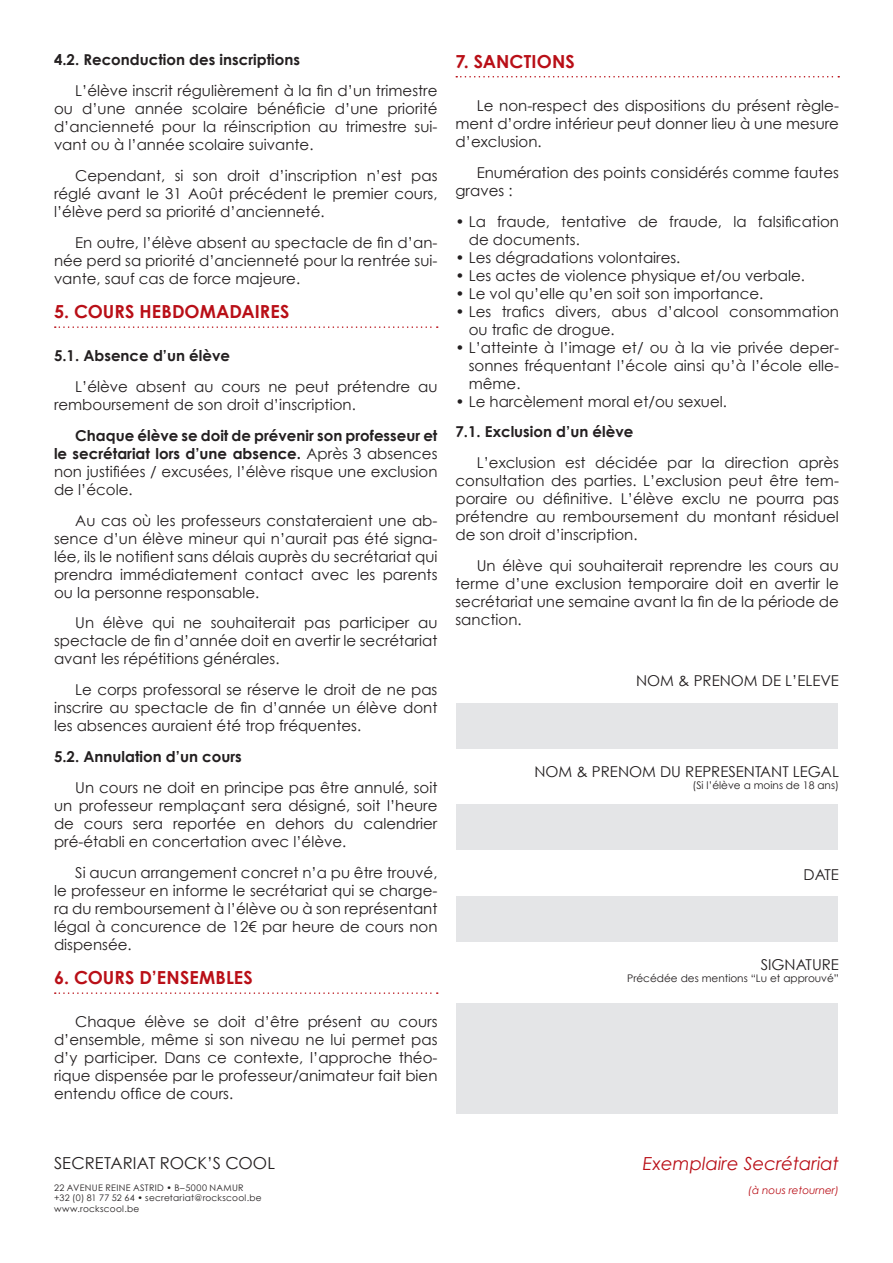
<style>
.page{position:relative;width:893px;height:1263px;background:#fff}
.page>*{position:absolute;margin:0;border:0;box-sizing:border-box;transform-origin:0 0}
.t1{font:700 18px "Century Gothic";letter-spacing:.005em;color:#b90f17}
.t2{font:italic 18px "Century Gothic";color:#b90f17}
.t3{font:16.5px "Century Gothic";letter-spacing:.005em;color:#231f20}
.t4{font:15px/18px "Century Gothic";color:#231f20;text-align:justify}
.t5{font:700 15px/18px "Century Gothic";color:#231f20;text-align:justify}
.t6{font:10.5px "Century Gothic";color:#231f20}
.t7{font:italic 10.5px "Century Gothic";color:#b90f17}
.t8{font:9px/10.8px "Century Gothic";letter-spacing:.03em;color:#231f20}
.s1{font-weight:400}
</style>
<div class="page">
<svg style="left:55px;top:326px;width:383px;height:2px"></svg>
<svg style="left:55px;top:992px;width:383px;height:2px"></svg>
<svg style="left:456px;top:76px;width:383px;height:2px"></svg>
<div style="left:456px;top:703px;width:382px;height:46px;background:#e4e5e7"></div>
<div style="left:456px;top:804px;width:382px;height:46px;background:#e4e5e7"></div>
<div style="left:456px;top:895px;width:382px;height:46px;background:#e4e5e7"></div>
<div style="left:456px;top:1003px;width:382px;height:111px;background:#e4e5e7"></div>
<p class="t5" style="left:54px;top:50px;width:247px">4.2. Reconduction des inscriptions</p>
<p class="t4" style="left:54px;top:81px;width:385px;text-indent:21px">L’élève inscrit régulièrement à la fin d’un trimestre ou d’une année scolaire bénéficie d’une priorité d’ancienneté pour la réinscription au trimestre sui&shy;vant ou à l’année scolaire suivante.</p>
<p class="t4" style="left:54px;top:166px;width:385px;text-indent:21px">Cependant, si son droit d’inscription n’est pas réglé avant le 31 Août précédent le premier cours, l’élève perd sa priorité d’ancienneté.</p>
<p class="t4" style="left:54px;top:233px;width:385px;text-indent:21px">En outre, l’élève absent au spectacle de fin d’an&shy;née perd sa priorité d’ancienneté pour la rentrée sui&shy;vante, sauf cas de force majeure.</p>
<p class="t1" style="left:54px;top:300px;width:47px">5. Cours</p>
<p class="t1" style="left:139px;top:300px;width:89px">he bdomadaires</p>
<p class="t5" style="left:54px;top:347px;width:178px">5.1. Absence d’un élève</p>
<p class="t4" style="left:54px;top:378px;width:385px;text-indent:21px">L’élève absent au cours ne peut prétendre au remboursement de son droit d’inscription.</p>
<p class="t5" style="left:54px;top:426px;width:385px;text-indent:21px">Chaque élève se doit de prévenir son professeur et le secrétariat lors d’une absence. <span class="s1">Après 3 absences non justifiées / excusées, l’élève risque une exclusion de l’école.</span></p>
<p class="t4" style="left:54px;top:511px;width:385px;text-indent:21px">Au cas où les professeurs constateraient une ab&shy;sence d’un élève mineur qui n’aurait pas été signa&shy;lée, ils le notifient sans délais auprès du secrétariat qui prendra immédiatement contact avec les parents ou la personne responsable.</p>
<p class="t4" style="left:54px;top:614px;width:385px;text-indent:21px">Un élève qui ne souhaiterait pas participer au spectacle de fin d’année doit en avertir le secrétariat avant les répétitions générales.</p>
<p class="t4" style="left:54px;top:681px;width:385px;text-indent:21px">Le corps professoral se réserve le droit de ne pas inscrire au spectacle de fin d’année un élève dont les absences auraient été trop fréquentes.</p>
<p class="t5" style="left:54px;top:747px;width:189px">5.2. Annulation d’un cours</p>
<p class="t4" style="left:54px;top:778px;width:385px;text-indent:21px">Un cours ne doit en principe pas être annulé, soit un professeur remplaçant sera désigné, soit l’heure de cours sera reportée en dehors du calendrier pré-établi en concertation avec l’élève.</p>
<p class="t4" style="left:54px;top:863px;width:385px;text-indent:21px">Si aucun arrangement concret n’a pu être trouvé, le professeur en informe le secrétariat qui se charge&shy;ra du remboursement à l’élève ou à son représentant légal à concurence de 12€ par heure de cours non dispensée.</p>
<p class="t1" style="left:54px;top:966px;width:200px">6. Cours d’ensembles</p>
<p class="t4" style="left:54px;top:1013px;width:385px;text-indent:21px">Chaque élève se doit d’être présent au cours d’ensemble, même si son niveau ne lui permet pas d’y participer. Dans ce contexte, l’approche théo&shy;rique dispensée par le professeur/animateur fait bien entendu office de cours.</p>
<p class="t1" style="left:455px;top:50px;width:119px">7. Sanctio ns</p>
<p class="t4" style="left:455px;top:96px;width:385px;text-indent:21px">Le non-respect des dispositions du présent règle&shy;ment d’ordre intérieur peut donner lieu à une mesure d’exclusion.</p>
<p class="t4" style="left:455px;top:163px;width:385px;text-indent:21px">Enumération des points considérés comme fautes graves :</p>
<p class="t4" style="left:469px;top:212px;width:372px;text-indent:-13px">• La fraude, tentative de fraude, la falsification de documents.</p>
<p class="t4" style="left:455px;top:248px;width:226px">• Les dégradations volontaires.</p>
<p class="t4" style="left:455px;top:266px;width:351px">• Les actes de violence physique et/ou verbale.</p>
<p class="t4" style="left:455px;top:284px;width:309px">• Le vol qu’elle qu’en soit son importance.</p>
<p class="t4" style="left:469px;top:302px;width:372px;text-indent:-13px">• Les trafics divers, abus d’alcool consommation ou trafic de drogue.</p>
<p class="t4" style="left:469px;top:338px;width:372px;text-indent:-13px">• L’atteinte à l’image et/ ou à la vie privée deper&shy;sonnes fréquentant l’école ainsi qu’à l’école elle&shy;même.</p>
<p class="t4" style="left:455px;top:392px;width:273px">• Le harcèlement moral et/ou sexuel.</p>
<p class="t5" style="left:455px;top:422px;width:179px">7.1. Exclusion d’un élève</p>
<p class="t4" style="left:455px;top:453px;width:385px;text-indent:21px">L’exclusion est décidée par la direction après consultation des parties. L’exclusion peut être tem&shy;poraire ou définitive. L’élève exclu ne pourra pas prétendre au remboursement du montant résiduel de son droit d’inscription.</p>
<p class="t4" style="left:455px;top:556px;width:385px;text-indent:21px">Un élève qui souhaiterait reprendre les cours au terme d’une exclusion temporaire doit en avertir le secrétariat une semaine avant la fin de la période de sanction.</p>
<p class="t4" style="left:636px;top:672px;width:204px">NOM &amp; PRENOM DE L’ELEVE</p>
<p class="t4" style="left:534px;top:762px;width:306px">NOM &amp; PRENOM DU REPRESENTANT LEGAL</p>
<p class="t6" style="left:692px;top:779px;width:148px">(Si l’élève a moins de 18 ans)</p>
<p class="t4" style="left:803px;top:865px;width:37px">DATE</p>
<p class="t4" style="left:761px;top:955px;width:80px">SIGNATURE</p>
<p class="t6" style="left:627px;top:972px;width:213px">Précédée des mentions “Lu et approuvé”</p>
<p class="t3" style="left:54px;top:1153px;width:223px">SECRETARIAT ROCK’S COOL</p>
<p class="t8" style="left:54px;top:1182px;width:209px">22 AVENUE REINE ASTRID • B–5000 NAMUR<br>+32 (0) 81 77 52 64 • secretariat@rockscool.be www.rockscool.be</p>
<p class="t2" style="left:643px;top:1153px;width:197px">Exemplaire Secrétariat</p>
<p class="t7" style="left:748px;top:1184px;width:92px">(à nous retourner)</p>
</div>
